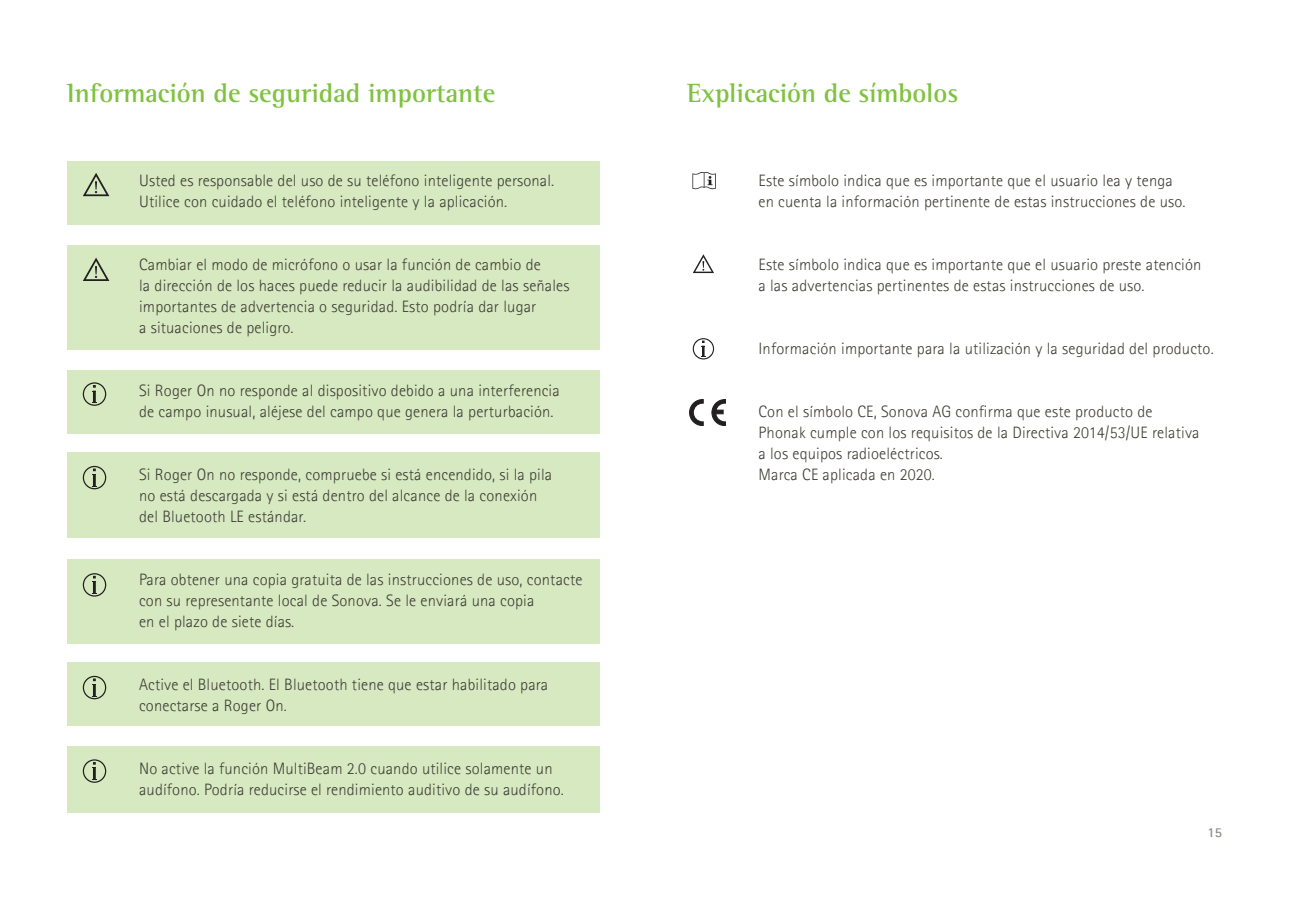
<style>
.page{position:relative;width:1289px;height:919px;background:#fff}
.page>*{position:absolute;margin:0;border:0;box-sizing:border-box;transform-origin:0 0}
.t1{font:700 27px "Rotis Semifor Phonak";color:#7fc241}
.t2{font:300 16.5px/21px "Rotis Sansfor Phonak";letter-spacing:.01em;color:#3f3d36}
.t3{font:700 13.5px "Rotis Sansfor Phonak";color:#8b8b83}
</style>
<div class="page">
<div style="left:67px;top:746px;width:532px;height:67px;background:#d6e9c0"></div>
<div style="left:67px;top:370px;width:532px;height:63px;background:#d6e9c0"></div>
<div style="left:67px;top:453px;width:532px;height:85px;background:#d6e9c0"></div>
<div style="left:67px;top:559px;width:532px;height:84px;background:#d6e9c0"></div>
<div style="left:67px;top:662px;width:532px;height:64px;background:#d6e9c0"></div>
<div style="left:67px;top:245px;width:532px;height:104px;background:#d6e9c0"></div>
<div style="left:67px;top:162px;width:532px;height:63px;background:#d6e9c0"></div>
<svg style="left:692px;top:338px;width:22px;height:21px"></svg>
<svg style="left:692px;top:172px;width:23px;height:17px"></svg>
<svg style="left:693px;top:254px;width:21px;height:19px"></svg>
<svg style="left:83px;top:173px;width:26px;height:23px"></svg>
<svg style="left:689px;top:399px;width:14px;height:27px"></svg>
<svg style="left:711px;top:399px;width:14px;height:27px"></svg>
<svg style="left:83px;top:466px;width:23px;height:23px"></svg>
<svg style="left:83px;top:675px;width:23px;height:24px"></svg>
<svg style="left:83px;top:257px;width:26px;height:24px"></svg>
<svg style="left:83px;top:382px;width:23px;height:24px"></svg>
<svg style="left:83px;top:573px;width:23px;height:23px"></svg>
<svg style="left:83px;top:759px;width:23px;height:23px"></svg>
<h1 class="t1" style="left:67px;top:76px;width:430px">Información de seguridad importante</h1>
<p class="t2" style="left:139px;top:170px;width:417px">Usted es responsable del uso de su teléfono inteligente personal.<br>Utilice con cuidado el teléfono inteligente y la aplicación.</p>
<p class="t2" style="left:139px;top:254px;width:432px">Cambiar el modo de micrófono o usar la función de cambio de<br>la dirección de los haces puede reducir la audibilidad de las señales importantes de advertencia o seguridad. Esto podría dar lugar<br>a situaciones de peligro.</p>
<p class="t2" style="left:139px;top:380px;width:422px">Si Roger On no responde al dispositivo debido a una interferencia de campo inusual, aléjese del campo que genera la perturbación.</p>
<p class="t2" style="left:139px;top:464px;width:414px">Si Roger On no responde, compruebe si está encendido, si la pila no está descargada y si está dentro del alcance de la conexión del Bluetooth LE estándar.</p>
<p class="t2" style="left:139px;top:569px;width:445px">Para obtener una copia gratuita de las instrucciones de uso, contacte con su representante local de Sonova. Se le enviará una copia<br>en el plazo de siete días.</p>
<p class="t2" style="left:139px;top:674px;width:410px">Active el Bluetooth. El Bluetooth tiene que estar habilitado para conectarse a Roger On.</p>
<p class="t2" style="left:139px;top:758px;width:426px">No active la función MultiBeam 2.0 cuando utilice solamente un audífono. Podría reducirse el rendimiento auditivo de su audífono.</p>
<h1 class="t1" style="left:687px;top:76px;width:273px">Explicación de símbolos</h1>
<p class="t2" style="left:758px;top:170px;width:428px">Este símbolo indica que es importante que el usuario lea y tenga en cuenta la información pertinente de estas instrucciones de uso.</p>
<p class="t2" style="left:758px;top:254px;width:444px">Este símbolo indica que es importante que el usuario preste atención a las advertencias pertinentes de estas instrucciones de uso.</p>
<p class="t2" style="left:758px;top:338px;width:457px">Información importante para la utilización y la seguridad del producto.</p>
<p class="t2" style="left:758px;top:401px;width:442px">Con el símbolo CE, Sonova AG confirma que este producto de Phonak cumple con los requisitos de la Directiva 2014/53/UE relativa a los equipos radioeléctricos.<br>Marca CE aplicada en 2020.</p>
<p class="t3" style="left:1207px;top:823px;width:16px">15</p>
</div>
